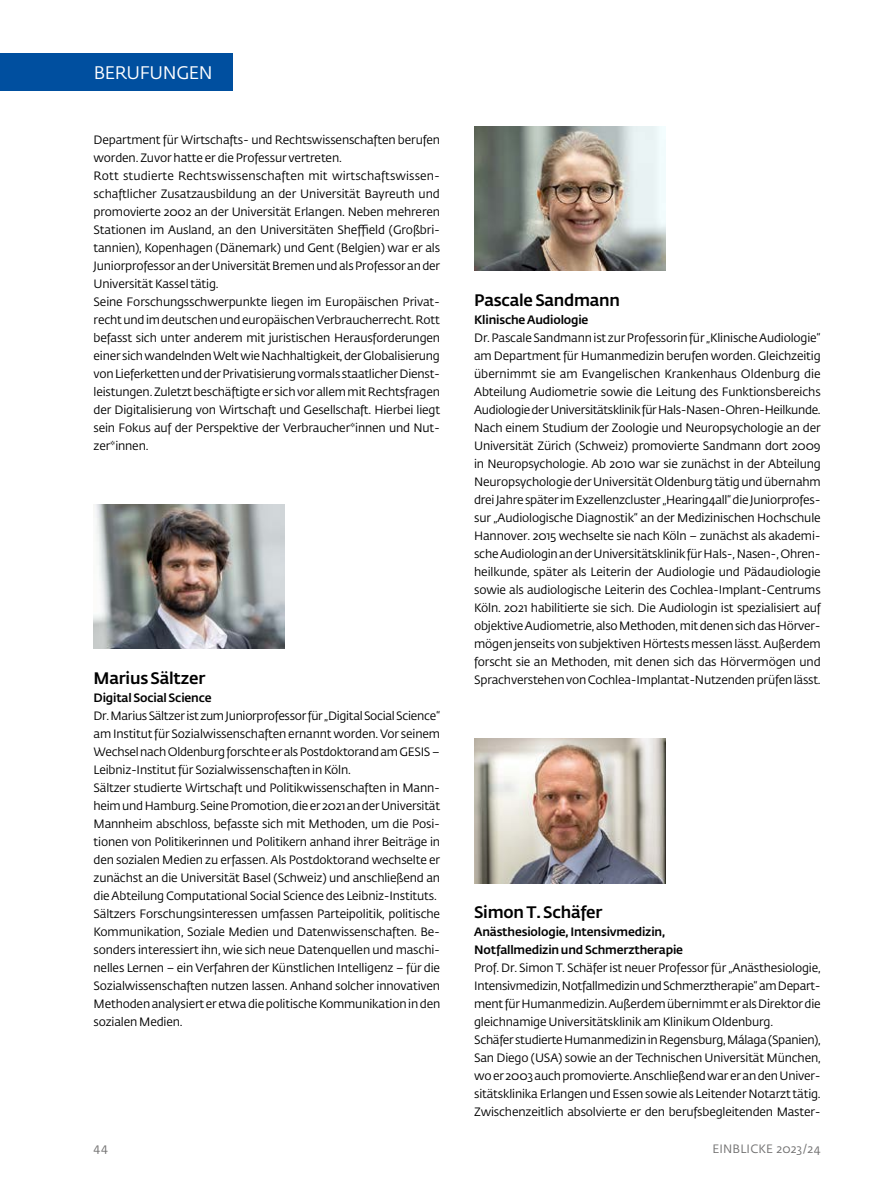
<style>
.page{position:relative;width:893px;height:1191px;background:#fff}
.page>*{position:absolute;margin:0;border:0;box-sizing:border-box;transform-origin:0 0}
.t1{font:18px "Fedra Sans Std";letter-spacing:-.02em;color:#fff}
.t2{font:500 16.5px "Fedra Sans Std";letter-spacing:-.01em;color:#000}
.t3{font:12px/18px "Fedra Sans Std";letter-spacing:-.015em;color:#000}
.t4{font:500 12px/18px "Fedra Sans Std";letter-spacing:-.01em;color:#000}
.t5{font:12px "Fedra Sans Std";letter-spacing:.015em;color:#706f6f}
</style>
<div class="page">
<img style="left:474px;top:126px;width:191px;height:144px">
<img style="left:474px;top:739px;width:191px;height:144px">
<img style="left:94px;top:504px;width:191px;height:144px">
<div style="left:0;top:54px;width:233px;height:37px;background:#004f9f"></div>
<h1 class="t1" style="left:94px;top:62px;width:120px">BERUFUNGEN</h1>
<p class="t3" style="left:94px;top:131px;width:348px">Department für Wirtschafts- und Rechtswissenschaften berufen worden. Zuvor hatte er die Professur vertreten.<br>Rott studierte Rechtswissenschaften mit wirtschaftswissen&shy;schaftlicher Zusatzausbildung an der Universität Bayreuth und promovierte 2002 an der Universität Erlangen. Neben mehreren Stationen im Ausland, an den Universitäten Sheffield (Großbri&shy;tannien), Kopenhagen (Dänemark) und Gent (Belgien) war er als Juniorprofessor an der Universität Bremen und als Professor an der Universität Kassel tätig.<br>Seine Forschungsschwerpunkte liegen im Europäischen Privat&shy;recht und im deutschen und europäischen Verbraucherrecht. Rott befasst sich unter anderem mit juristischen Herausforderungen einer sich wandelnden Welt wie Nachhaltigkeit, der Globalisierung von Lieferketten und der Privatisierung vormals staatlicher Dienst&shy;leistungen. Zuletzt beschäftigte er sich vor allem mit Rechtsfragen der Digitalisierung von Wirtschaft und Gesellschaft. Hierbei liegt sein Fokus auf der Perspektive der Verbraucher*innen und Nut&shy;zer*innen.</p>
<h2 class="t2" style="left:94px;top:668px;width:113px">Marius Sältzer</h2>
<p class="t4" style="left:94px;top:689px;width:120px">Digital Social Science</p>
<p class="t3" style="left:94px;top:707px;width:348px">Dr. Marius Sältzer ist zum Juniorprofessor für „Digital Social Science“ am Institut für Sozialwissenschaften ernannt worden. Vor seinem Wechsel nach Oldenburg forschte er als Postdoktorand am GESIS – Leibniz-Institut für Sozialwissenschaften in Köln.<br>Sältzer studierte Wirtschaft und Politikwissenschaften in Mann&shy;heim und Hamburg. Seine Promotion, die er 2021 an der Universität Mannheim abschloss, befasste sich mit Methoden, um die Posi&shy;tionen von Politikerinnen und Politikern anhand ihrer Beiträge in den sozialen Medien zu erfassen. Als Postdoktorand wechselte er zunächst an die Universität Basel (Schweiz) und anschließend an die Abteilung Computational Social Science des Leibniz-Instituts.<br>Sältzers Forschungsinteressen umfassen Parteipolitik, politische Kommunikation, Soziale Medien und Datenwissenschaften. Be&shy;sonders interessiert ihn, wie sich neue Datenquellen und maschi&shy;nelles Lernen – ein Verfahren der Künstlichen Intelligenz – für die Sozialwissenschaften nutzen lassen. Anhand solcher innovativen Methoden analysiert er etwa die politische Kommunikation in den sozialen Medien.</p>
<h2 class="t2" style="left:474px;top:290px;width:147px">Pascale Sandmann</h2>
<p class="t4" style="left:474px;top:311px;width:116px">Klinische Audiologie</p>
<p class="t3" style="left:474px;top:329px;width:348px;text-align:justify">Dr. Pascale Sandmann ist zur Professorin für „Klinische Audiologie“ am Department für Humanmedizin berufen worden. Gleichzeitig übernimmt sie am Evangelischen Krankenhaus Oldenburg die Abteilung Audiometrie sowie die Leitung des Funktionsbereichs Audiologie der Universitätsklinik für Hals-Nasen-Ohren-Heilkunde.<br>Nach einem Studium der Zoologie und Neuropsychologie an der Universität Zürich (Schweiz) promovierte Sandmann dort 2009 in Neuropsychologie. Ab 2010 war sie zunächst in der Abteilung Neuropsychologie der Universität Oldenburg tätig und übernahm drei Jahre später im Exzellenzcluster „Hearing4all“ die Juniorprofes&shy;sur „Audiologische Diagnostik“ an der Medizinischen Hochschule Hannover. 2015 wechselte sie nach Köln – zunächst als akademi&shy;sche Audiologin an der Universitätsklinik für Hals-, Nasen-, Ohren&shy;heilkunde, später als Leiterin der Audiologie und Pädaudiologie sowie als audiologische Leiterin des Cochlea-Implant-Centrums Köln. 2021 habilitierte sie sich. Die Audiologin ist spezialisiert auf objektive Audiometrie, also Methoden, mit denen sich das Hörver&shy;mögen jenseits von subjektiven Hörtests messen lässt. Außerdem forscht sie an Methoden, mit denen sich das Hörvermögen und Sprachverstehen von Cochlea-Implantat-Nutzenden prüfen lässt.</p>
<h2 class="t2" style="left:474px;top:902px;width:130px">Simon T. Schäfer</h2>
<p class="t4" style="left:474px;top:923px;width:210px">Anästhesiologie, Intensivmedizin,<br>Notfallmedizin und Schmerztherapie</p>
<p class="t3" style="left:474px;top:959px;width:348px">Prof. Dr. Simon T. Schäfer ist neuer Professor für „Anästhesiologie, Intensivmedizin, Notfallmedizin und Schmerztherapie“ am Depart&shy;ment für Humanmedizin. Außerdem übernimmt er als Direktor die gleichnamige Universitätsklinik am Klinikum Oldenburg.<br>Schäfer studierte Humanmedizin in Regensburg, Málaga (Spanien), San Diego (USA) sowie an der Technischen Universität München, wo er 2003 auch promovierte. Anschließend war er an den Univer&shy;sitätsklinika Erlangen und Essen sowie als Leitender Notarzt tätig.<br>Zwischenzeitlich absolvierte er den berufsbegleitenden Master-</p>
<p class="t5" style="left:94px;top:1140px;width:16px">44</p>
<p class="t5" style="left:713px;top:1141px;width:110px">EINBLICKE 2023/24</p>
</div>
